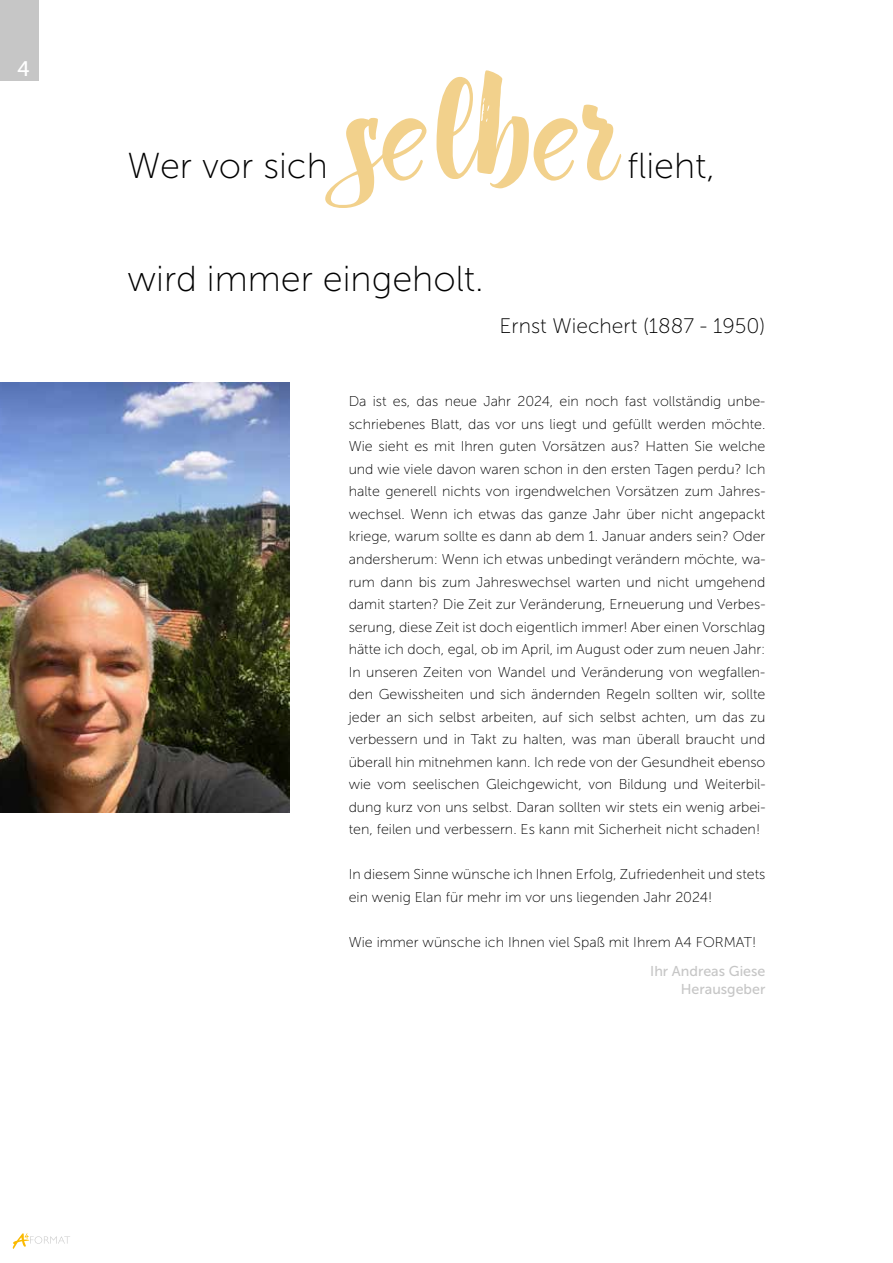
<style>
.page{position:relative;width:893px;height:1263px;background:#fff}
.page>*{position:absolute;margin:0;border:0;box-sizing:border-box;transform-origin:0 0}
.t1{font:162px "Dragonflight Pro Regular";color:#f2d18c}
.t2{font:36px "Museo Sans 100";color:#000}
.t3{font:21px "Museo Sans 100";color:#000}
.t4{font:21px "Museo Sans 500";color:#fff}
.t5{font:14.25px/22.5px "Museo Sans 100";color:#000;text-align:justify}
.t6{font:14.25px/17.1px "Museo Sans 500";color:#c6c6c6;text-align:right}
</style>
<div class="page">
<img style="left:0;top:383px;width:289px;height:429px">
<svg style="left:13px;top:1233px;width:57px;height:16px"></svg>
<div style="left:0;top:0;width:38px;height:81px;background:#c6c6c6"></div>
<h3 class="t4" style="left:17px;top:57px;width:14px">4</h3>
<h1 class="t1" style="left:338px;top:27px;width:281px">selber</h1>
<h2 class="t2" style="left:627px;top:147px;width:90px">flieht,</h2>
<h2 class="t2" style="left:128px;top:147px;width:202px">Wer vor sich</h2>
<h2 class="t2" style="left:128px;top:259px;width:358px">wird immer eingeholt.</h2>
<h3 class="t3" style="left:500px;top:314px;width:267px">Ernst Wiechert (1887 - 1950)</h3>
<p class="t5" style="left:349px;top:390px;width:418px">Da ist es, das neue Jahr 2024, ein noch fast vollständig unbe&shy;schriebenes Blatt, das vor uns liegt und gefüllt werden möchte.<br>Wie sieht es mit Ihren guten Vorsätzen aus? Hatten Sie welche und wie viele davon waren schon in den ersten Tagen perdu? Ich halte generell nichts von irgendwelchen Vorsätzen zum Jahres&shy;wechsel. Wenn ich etwas das ganze Jahr über nicht angepackt kriege, warum sollte es dann ab dem 1. Januar anders sein? Oder andersherum: Wenn ich etwas unbedingt verändern möchte, wa&shy;rum dann bis zum Jahreswechsel warten und nicht umgehend damit starten? Die Zeit zur Veränderung, Erneuerung und Verbes&shy;serung, diese Zeit ist doch eigentlich immer! Aber einen Vorschlag hätte ich doch, egal, ob im April, im August oder zum neuen Jahr:<br>In unseren Zeiten von Wandel und Veränderung von wegfallen&shy;den Gewissheiten und sich ändernden Regeln sollten wir, sollte jeder an sich selbst arbeiten, auf sich selbst achten, um das zu verbessern und in Takt zu halten, was man überall braucht und überall hin mitnehmen kann. Ich rede von der Gesundheit ebenso wie vom seelischen Gleichgewicht, von Bildung und Weiterbil&shy;dung kurz von uns selbst. Daran sollten wir stets ein wenig arbei&shy;ten, feilen und verbessern. Es kann mit Sicherheit nicht schaden!</p>
<p class="t5" style="left:349px;top:863px;width:418px">In diesem Sinne wünsche ich Ihnen Erfolg, Zufriedenheit und stets ein wenig Elan für mehr im vor uns liegenden Jahr 2024!</p>
<p class="t5" style="left:349px;top:930px;width:409px">Wie immer wünsche ich Ihnen viel Spaß mit Ihrem A4 FORMAT!</p>
<p class="t6" style="left:650px;top:963px;width:117px">Ihr Andreas Giese<br>Herausgeber</p>
</div>
